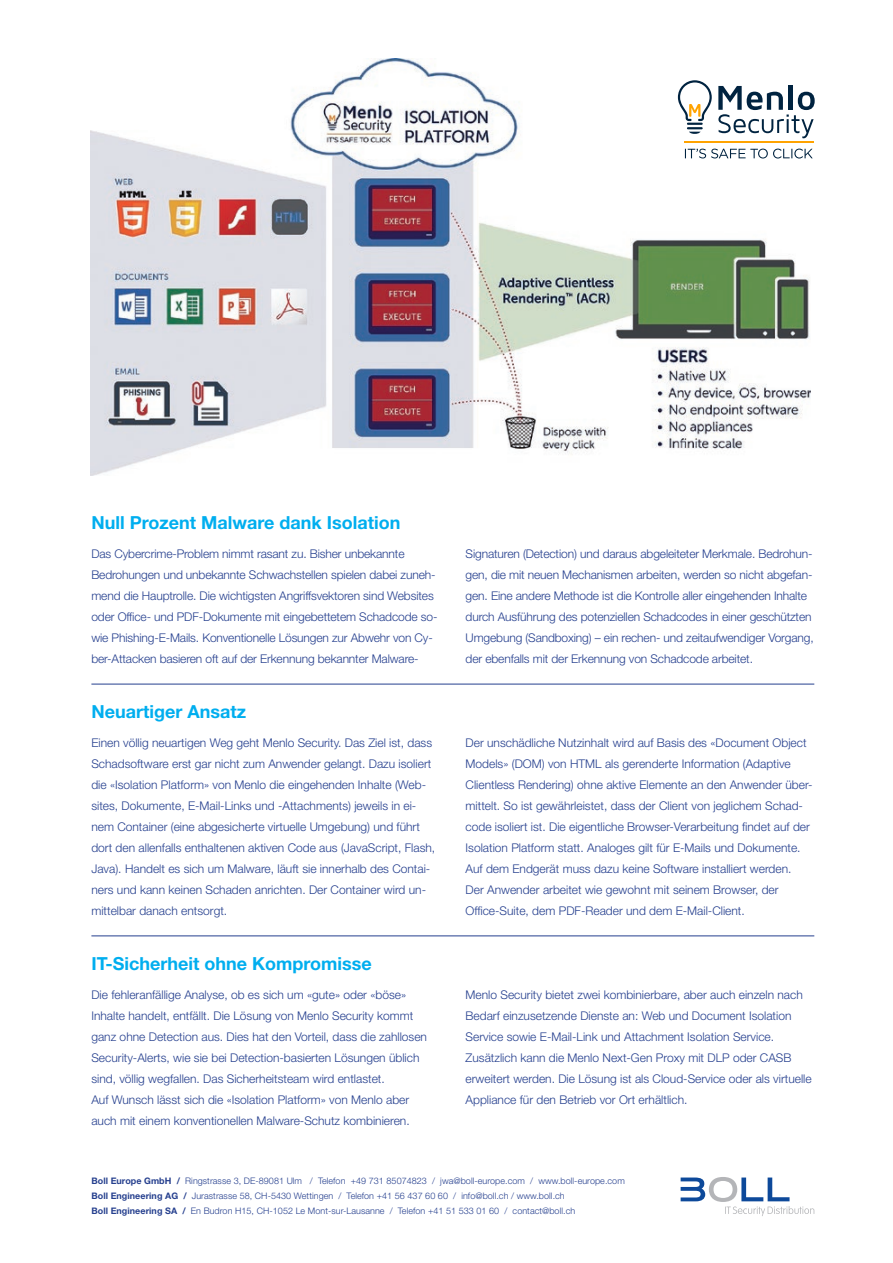
<style>
.page{position:relative;width:893px;height:1263px;background:#fff}
.page>*{position:absolute;margin:0;border:0;box-sizing:border-box;transform-origin:0 0}
.t1{font:700 18px "Helvetica Neue LT Std";color:#00aeef}
.t2{font:300 12px/21px "Helvetica Neue LT Std";color:#253f8e}
.t3{font:300 9px/15px "Helvetica Neue LT Std";letter-spacing:.005em;color:#253f8e}
.s1{font-weight:700}
</style>
<div class="page">
<img style="left:90px;top:59px;width:721px;height:416px">
<svg style="left:681px;top:1177px;width:133px;height:39px"></svg>
<svg style="left:678px;top:80px;width:34px;height:54px"></svg>
<hr style="left:789px;top:85px;width:4px;height:25px;background:#002340">
<svg style="left:718px;top:86px;width:97px;height:52px"></svg>
<svg style="left:685px;top:149px;width:128px;height:10px"></svg>
<hr style="left:684px;top:141px;width:130px;height:1px;background:#ffa300">
<hr style="left:91px;top:684px;width:723px;height:1px;background:#253f8e">
<hr style="left:91px;top:936px;width:723px;height:1px;background:#253f8e">
<h1 class="t1" style="left:91px;top:511px;width:310px">Null Prozent Malware dank Isolation</h1>
<p class="t2" style="left:91px;top:543px;width:347px">Das Cybercrime-Problem nimmt rasant zu. Bisher unbekannte Bedrohungen und unbekannte Schwachstellen spielen dabei zuneh&shy;mend die Hauptrolle. Die wichtigsten Angriffsvektoren sind Websites oder Office- und PDF-Dokumente mit eingebettetem Schadcode so&shy;wie Phishing-E-Mails. Konventionelle Lösungen zur Abwehr von Cy&shy;ber-Attacken basieren oft auf der Erkennung bekannter Malware-</p>
<p class="t2" style="left:466px;top:543px;width:350px">Signaturen (Detection) und daraus abgeleiteter Merkmale. Bedrohun&shy;gen, die mit neuen Mechanismen arbeiten, werden so nicht abgefan&shy;gen. Eine andere Methode ist die Kontrolle aller eingehenden Inhalte durch Ausführung des potenziellen Schadcodes in einer geschützten Umgebung (Sandboxing) – ein rechen- und zeitaufwendiger Vorgang, der ebenfalls mit der Erkennung von Schadcode arbeitet.</p>
<h1 class="t1" style="left:91px;top:700px;width:156px">Neuartiger Ansatz</h1>
<p class="t2" style="left:91px;top:732px;width:345px">Einen völlig neuartigen Weg geht Menlo Security. Das Ziel ist, dass Schadsoftware erst gar nicht zum Anwender gelangt. Dazu isoliert die «Isolation Platform» von Menlo die eingehenden Inhalte (Web&shy;sites, Dokumente, E-Mail-Links und -Attachments) jeweils in ei&shy;nem Container (eine abgesicherte virtuelle Umgebung) und führt dort den allenfalls enthaltenen aktiven Code aus (JavaScript, Flash, Java). Handelt es sich um Malware, läuft sie innerhalb des Contai&shy;ners und kann keinen Schaden anrichten. Der Container wird un&shy;mittelbar danach entsorgt.</p>
<p class="t2" style="left:466px;top:732px;width:348px">Der unschädliche Nutzinhalt wird auf Basis des «Document Object Models» (DOM) von HTML als gerenderte Information (Adaptive Clientless Rendering) ohne aktive Elemente an den Anwender über&shy;mittelt. So ist gewährleistet, dass der Client von jeglichem Schad&shy;code isoliert ist. Die eigentliche Browser-Verarbeitung findet auf der Isolation Platform statt. Analoges gilt für E-Mails und Dokumente.<br>Auf dem Endgerät muss dazu keine Software installiert werden.<br>Der Anwender arbeitet wie gewohnt mit seinem Browser, der Office-Suite, dem PDF-Reader und dem E-Mail-Client.</p>
<h1 class="t1" style="left:91px;top:952px;width:282px">IT-Sicherheit ohne Kompromisse</h1>
<p class="t2" style="left:91px;top:984px;width:337px">Die fehleranfällige Analyse, ob es sich um «gute» oder «böse» Inhalte handelt, entfällt. Die Lösung von Menlo Security kommt ganz ohne Detection aus. Dies hat den Vorteil, dass die zahllosen Security-Alerts, wie sie bei Detection-basierten Lösungen üblich sind, völlig wegfallen. Das Sicherheitsteam wird entlastet.<br>Auf Wunsch lässt sich die «Isolation Platform» von Menlo aber auch mit einem konventionellen Malware-Schutz kombinieren.</p>
<p class="t2" style="left:466px;top:984px;width:348px">Menlo Security bietet zwei kombinierbare, aber auch einzeln nach Bedarf einzusetzende Dienste an: Web und Document Isolation Service sowie E-Mail-Link und Attachment Isolation Service.<br>Zusätzlich kann die Menlo Next-Gen Proxy mit DLP oder CASB erweitert werden. Die Lösung ist als Cloud-Service oder als virtuelle Appliance für den Betrieb vor Ort erhältlich.</p>
<p class="t3" style="left:91px;top:1173px;width:535px"><span class="s1">Boll Europe GmbH /</span> Ringstrasse 3, DE-89081 Ulm / Telefon +49 731 85074823 / jwa@boll-europe.com / www.boll-europe.com<br><span class="s1">Boll Engineering AG /</span> Jurastrasse 58, CH-5430 Wettingen / Telefon +41 56 437 60 60 / info@boll.ch / www.boll.ch<br><span class="s1">Boll Engineering SA /</span> En Budron H15, CH-1052 Le Mont-sur-Lausanne / Telefon +41 51 533 01 60 / contact@boll.ch</p>
</div>
